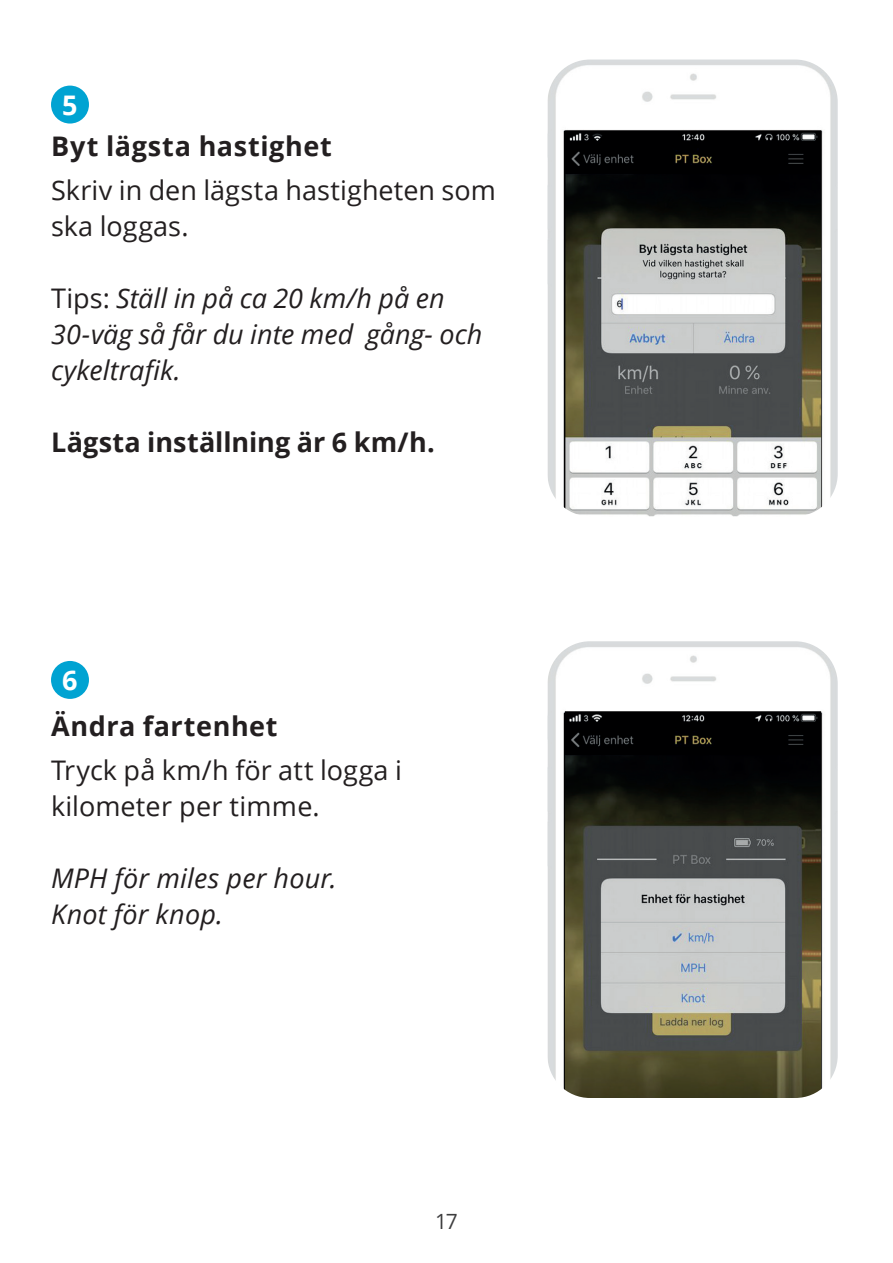
<style>
.page{position:relative;width:893px;height:1263px;background:#fff}
.page>*{position:absolute;margin:0;border:0;box-sizing:border-box;transform-origin:0 0}
.t1{font:italic 27px/36px "Open Sans";letter-spacing:.005em;color:#231f20}
.t2{font:27px/36px "Open Sans";color:#231f20}
.t3{font:700 27px "Open Sans";letter-spacing:.02em;color:#231f20}
.t4{font:700 27px "Open Sans";color:#231f20}
.t5{font:700 27px "Open Sans";color:#fff}
.t6{font:21px "Open Sans";color:#3e3e3f}
.s1{font-style:normal}
</style>
<div class="page">
<img style="left:547px;top:60px;width:291px;height:456px">
<img style="left:547px;top:641px;width:291px;height:457px">
<div style="left:51px;top:86px;width:38px;height:38px;background:#00a3d2;border-radius:50%"></div>
<div style="left:51px;top:661px;width:38px;height:38px;background:#00a3d2;border-radius:50%"></div>
<p class="t5" style="left:62px;top:86px;width:17px">5</p>
<p class="t3" style="left:51px;top:127px;width:282px">Byt lägsta hastighet</p>
<p class="t2" style="left:51px;top:172px;width:447px">Skriv in den lägsta hastigheten som ska loggas.</p>
<p class="t1" style="left:51px;top:280px;width:433px"><span class="s1">Tips:</span> Ställ in på ca 20 km/h på en<br>30-väg så får du inte med gång- och cykeltrafik.</p>
<p class="t4" style="left:51px;top:423px;width:385px">Lägsta inställning är 6 km/h.</p>
<p class="t5" style="left:62px;top:661px;width:17px">6</p>
<p class="t3" style="left:51px;top:707px;width:228px">Ändra fartenhet</p>
<p class="t2" style="left:51px;top:752px;width:352px">Tryck på km/h för att logga i kilometer per timme.</p>
<p class="t1" style="left:51px;top:860px;width:287px">MPH för miles per hour.<br>Knot för knop.</p>
<p class="t6" style="left:435px;top:1207px;width:24px">17</p>
</div>
